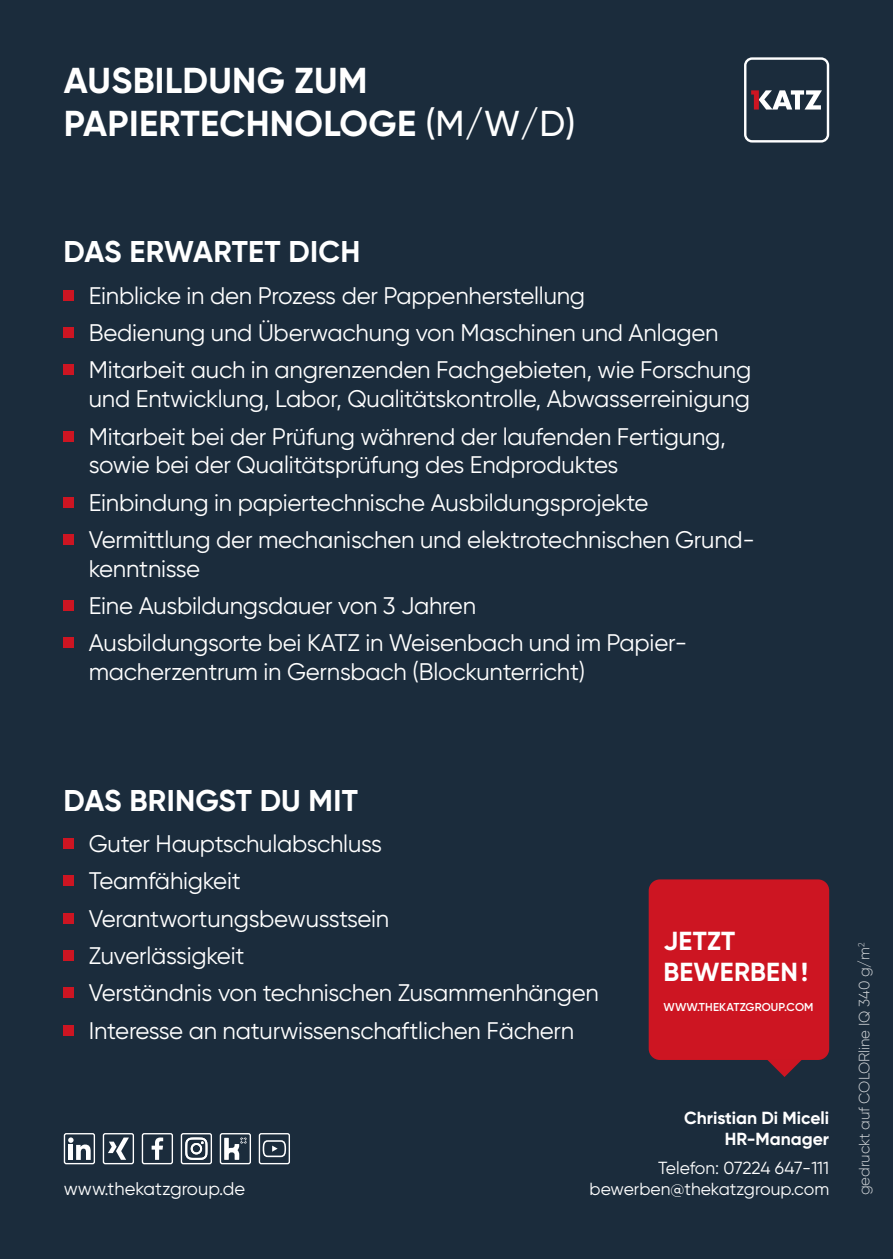
<style>
.page{position:relative;width:893px;height:1259px;background:#1b2c3c}
.page>*{position:absolute;margin:0;border:0;box-sizing:border-box;transform-origin:0 0}
.t1{font:700 36px/43.2px "Gilroy";letter-spacing:.01em;color:#fff}
.t2{font:700 30px "Gilroy";letter-spacing:.01em;color:#fff}
.t3{font:700 26.1px/31.2px "Gilroy";letter-spacing:.01em;color:#fff}
.t4{font:24px/37.2px "Gilroy";letter-spacing:-.01em;color:#fff}
.t5{font:18.3px "Gilroy";color:#fff}
.t6{font:17.4px/21px "Gilroy";color:#fff;text-align:right}
.t7{font:700 17.4px/21px "Gilroy";color:#fff;text-align:right}
.t8{font:300 15px "Gilroy";letter-spacing:-.01em;color:#fff}
.t9{font:600 11.4px "Gilroy";letter-spacing:.01em;color:#fff}
.s1{font-weight:500}
</style>
<div class="page">
<div style="left:649px;top:879px;width:180px;height:181px;background:#cd1522;border-radius:11px"></div>
<svg style="left:767px;top:1060px;width:35px;height:17px"></svg>
<div style="left:63px;top:290px;width:10px;height:10px;background:#cd1522"></div>
<div style="left:63px;top:327px;width:10px;height:10px;background:#cd1522"></div>
<div style="left:63px;top:365px;width:10px;height:10px;background:#cd1522"></div>
<div style="left:63px;top:431px;width:10px;height:10px;background:#cd1522"></div>
<div style="left:63px;top:497px;width:10px;height:10px;background:#cd1522"></div>
<div style="left:63px;top:534px;width:10px;height:10px;background:#cd1522"></div>
<div style="left:63px;top:600px;width:10px;height:10px;background:#cd1522"></div>
<div style="left:63px;top:638px;width:10px;height:10px;background:#cd1522"></div>
<div style="left:63px;top:838px;width:10px;height:10px;background:#cd1522"></div>
<div style="left:63px;top:876px;width:10px;height:10px;background:#cd1522"></div>
<div style="left:63px;top:913px;width:10px;height:10px;background:#cd1522"></div>
<div style="left:63px;top:950px;width:10px;height:10px;background:#cd1522"></div>
<div style="left:63px;top:988px;width:10px;height:10px;background:#cd1522"></div>
<div style="left:63px;top:1025px;width:10px;height:10px;background:#cd1522"></div>
<svg style="left:744px;top:57px;width:85px;height:86px"></svg>
<svg style="left:68px;top:1137px;width:23px;height:23px"></svg>
<div style="left:64px;top:1133px;width:31px;height:31px;border:1px solid #fff;border-radius:2px"></div>
<svg style="left:108px;top:1137px;width:21px;height:22px"></svg>
<div style="left:103px;top:1133px;width:31px;height:31px;border:1px solid #fff;border-radius:2px"></div>
<svg style="left:152px;top:1137px;width:11px;height:22px"></svg>
<div style="left:142px;top:1133px;width:31px;height:31px;border:1px solid #fff;border-radius:2px"></div>
<svg style="left:185px;top:1137px;width:22px;height:22px"></svg>
<div style="left:181px;top:1133px;width:31px;height:31px;border:1px solid #fff;border-radius:2px"></div>
<svg style="left:224px;top:1137px;width:23px;height:22px"></svg>
<div style="left:220px;top:1133px;width:31px;height:31px;border:1px solid #fff;border-radius:2px"></div>
<svg style="left:263px;top:1140px;width:23px;height:17px"></svg>
<div style="left:259px;top:1133px;width:31px;height:31px;border:1px solid #fff;border-radius:2px"></div>
<h1 class="t1" style="left:64px;top:58px;width:513px">AUSBILDUNG ZUM<br>PAPIERTECHNOLOGE <span class="s1">(M/W/D)</span></h1>
<p class="t2" style="left:63px;top:233px;width:298px">DAS ERWARTET DICH</p>
<p class="t4" style="left:89px;top:276px;width:664px">Einblicke in den Prozess der Pappenherstellung<br>Bedienung und Überwachung von Maschinen und Anlagen<br>Mitarbeit auch in angrenzenden Fachgebieten, wie Forschung</p>
<p class="t4" style="left:89px;top:380px;width:663px">und Entwicklung, Labor, Qualitätskontrolle, Abwasserreinigung<br>Mitarbeit bei der Prüfung während der laufenden Fertigung,</p>
<p class="t4" style="left:89px;top:446px;width:668px">sowie bei der Qualitätsprüfung des Endproduktes<br>Einbindung in papiertechnische Ausbildungsprojekte<br>Vermittlung der mechanischen und elektrotechnischen Grund-</p>
<p class="t4" style="left:89px;top:549px;width:600px">kenntnisse<br>Eine Ausbildungsdauer von 3 Jahren<br>Ausbildungsorte bei KATZ in Weisenbach und im Papier-</p>
<p class="t4" style="left:89px;top:653px;width:498px">macherzentrum in Gernsbach (Blockunterricht)</p>
<p class="t2" style="left:63px;top:781px;width:296px">DAS BRINGST DU MIT</p>
<p class="t4" style="left:89px;top:825px;width:512px">Guter Hauptschulabschluss<br>Teamfähigkeit<br>Verantwortungsbewusstsein<br>Zuverlässigkeit<br>Verständnis von technischen Zusammenhängen<br>Interesse an naturwissenschaftlichen Fächern</p>
<p class="t3" style="left:663px;top:924px;width:146px">JETZT<br>BEWERBEN!</p>
<p class="t9" style="left:663px;top:999px;width:152px">WWW.THEKATZGROUP.COM</p>
<p class="t5" style="left:64px;top:1177px;width:183px">www.thekatzgroup.de</p>
<p class="t7" style="left:684px;top:1107px;width:147px">Christian Di Miceli<br>HR-Manager</p>
<p class="t6" style="left:590px;top:1157px;width:241px">Telefon: 07224 647-111 bewerben@thekatzgroup.com</p>
<p class="t8" style="left:855px;top:1195px;width:254px;rotate:-90deg">gedruckt auf COLORline IQ 340 g/m<sup>2</sup></p>
</div>
